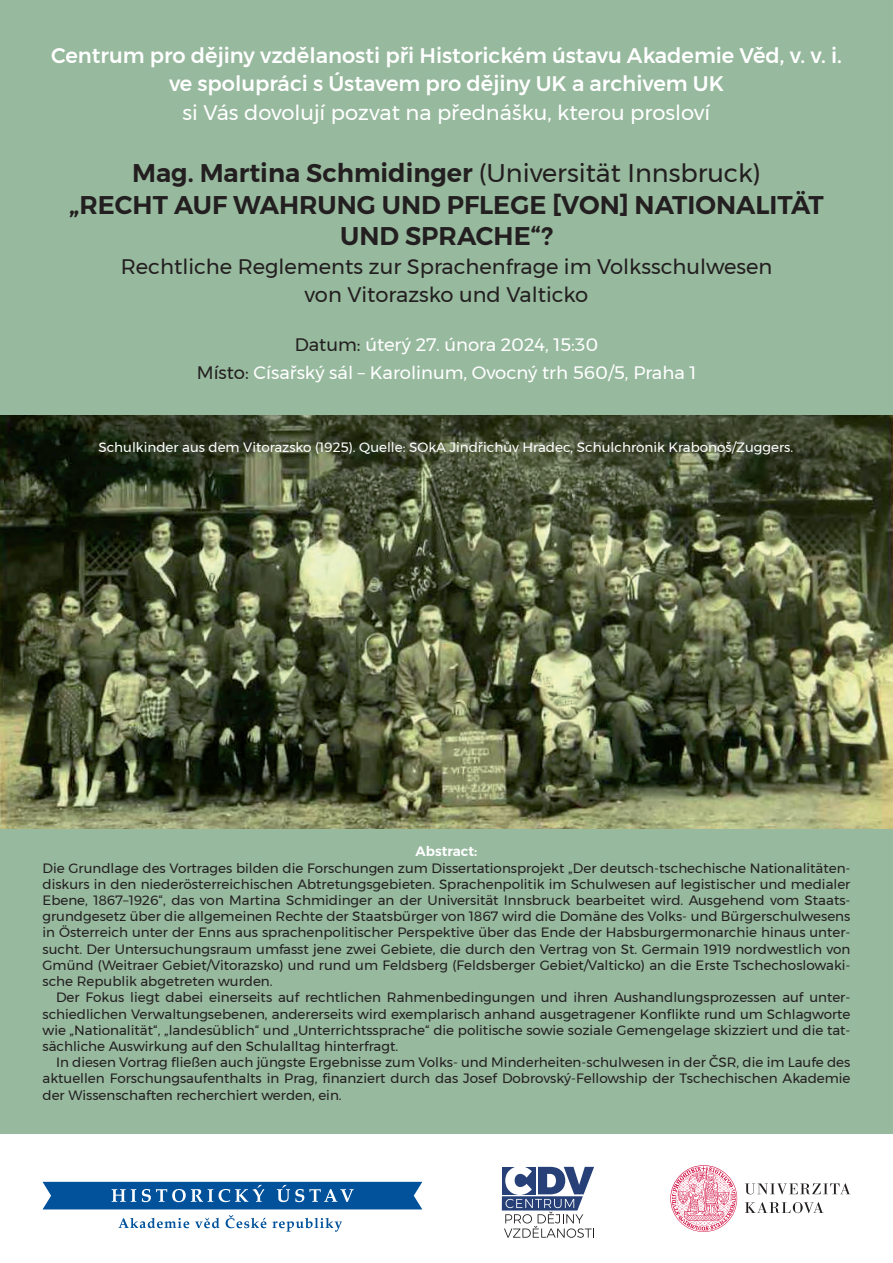
<style>
.page{position:relative;width:893px;height:1263px;background:#fff}
.page>*{position:absolute;margin:0;border:0;box-sizing:border-box;transform-origin:0 0}
.t1{font:600 25.5px "Montserrat";color:#231f20}
.t2{font:500 21px/28.5px "Montserrat";color:#fff;text-align:center}
.t3{font:21px/28.5px "Montserrat";color:#231f20;text-align:center}
.t4{font:21px "Montserrat";color:#fff}
.t5{font:18px/28.5px "Montserrat";color:#fff;text-align:center}
.t6{font:13.5px/16.2px "Montserrat";color:#231f20;text-align:justify}
.t7{font:13.5px "Montserrat";color:#fff}
.t8{font:600 13.5px "Montserrat";color:#fff}
.s1{font-weight:400}
.s2{color:#231f20}
</style>
<div class="page">
<div style="left:0;top:0;width:893px;height:1133px;background:#97b99e"></div>
<img style="left:0;top:416px;width:893px;height:412px">
<svg style="left:502px;top:1166px;width:92px;height:72px"></svg>
<svg style="left:43px;top:1182px;width:379px;height:27px"></svg>
<svg style="left:119px;top:1218px;width:70px;height:10px"></svg>
<svg style="left:195px;top:1218px;width:24px;height:10px"></svg>
<svg style="left:226px;top:1215px;width:40px;height:13px"></svg>
<svg style="left:272px;top:1218px;width:70px;height:14px"></svg>
<svg style="left:745px;top:1183px;width:105px;height:11px"></svg>
<svg style="left:745px;top:1202px;width:78px;height:11px"></svg>
<svg style="left:670px;top:1165px;width:67px;height:67px"></svg>
<h2 class="t2" style="left:51px;top:41px;width:792px">Centrum pro dějiny vzdělanosti při Historickém ústavu Akademie Věd, v. v. i. ve spolupráci s Ústavem pro dějiny UK a archivem UK</h2>
<h2 class="t4" style="left:183px;top:96px;width:529px">si Vás dovolují pozvat na přednášku, kterou prosloví</h2>
<h1 class="t1" style="left:132px;top:153px;width:630px">MAG. MARTINA SCHMIDINGER <span class="s1">(Universität Innsbruck)</span></h1>
<h1 class="t1" style="left:69px;top:184px;width:756px">„RECHT AUF WAHRUNG UND PFLEGE [VON] NATIONALITÄT</h1>
<h1 class="t1" style="left:340px;top:216px;width:100px">UND SPRA</h1>
<h1 class="t1" style="left:476px;top:216px;width:78px">CHE“?</h1>
<h2 class="t3" style="left:121px;top:252px;width:653px">Rechtliche Reglements zur Sprachenfrage im Volksschulwesen von Vitorazsko und Valticko</h2>
<h3 class="t5" style="left:197px;top:330px;width:501px"><span class="s2">Datum:</span> úterý 27. února 2024, 15:30<br><span class="s2">Místo:</span> Císařský sál – Karolinum, Ovocný trh 560/5, Praha 1</h3>
<p class="t7" style="left:98px;top:437px;width:696px">Schulkinder aus dem Vitorazsko (1925). Quelle: SOkA Jindřichův Hradec, Schulchronik Krabonoš/Zuggers.</p>
<p class="t8" style="left:415px;top:841px;width:63px">ABSTRACT:</p>
<p class="t6" style="left:43px;top:860px;width:809px">Die Grundlage des Vortrages bilden die Forschungen zum Dissertationsprojekt „Der deutsch-tschechische Nationalitäten&shy;diskurs in den niederösterreichischen Abtretungsgebieten. Sprachenpolitik im Schulwesen auf legistischer und medialer Ebene, 1867–1926“, das von Martina Schmidinger an der Universität Innsbruck bearbeitet wird. Ausgehend vom Staats&shy;grundgesetz über die allgemeinen Rechte der Staatsbürger von 1867 wird die Domäne des Volks- und Bürgerschulwesens in Österreich unter der Enns aus sprachenpolitischer Perspektive über das Ende der Habsburgermonarchie hinaus unter&shy;sucht. Der Untersuchungsraum umfasst jene zwei Gebiete, die durch den Vertrag von St. Germain 1919 nordwestlich von Gmünd (Weitraer Gebiet/Vitorazsko) und rund um Feldsberg (Feldsberger Gebiet/Valticko) an die Erste Tschechoslowaki&shy;sche Republik abgetreten wurden.</p>
<p class="t6" style="left:43px;top:989px;width:809px;text-indent:14px">Der Fokus liegt dabei einerseits auf rechtlichen Rahmenbedingungen und ihren Aushandlungsprozessen auf unter&shy;schiedlichen Verwaltungsebenen, andererseits wird exemplarisch anhand ausgetragener Konflikte rund um Schlagworte wie „Nationalität“, „landesüblich“ und „Unterrichtssprache“ die politische sowie soziale Gemengelage skizziert und die tat&shy;sächliche Auswirkung auf den Schulalltag hinterfragt.</p>
<p class="t6" style="left:43px;top:1054px;width:809px;text-indent:14px">In diesen Vortrag fließen auch jüngste Ergebnisse zum Volks- und Minderheiten-schulwesen in der ČSR, die im Laufe des aktuellen Forschungsaufenthalts in Prag, finanziert durch das Josef Dobrovský-Fellowship der Tschechischen Akademie der Wissenschaften recherchiert werden, ein.</p>
</div>
